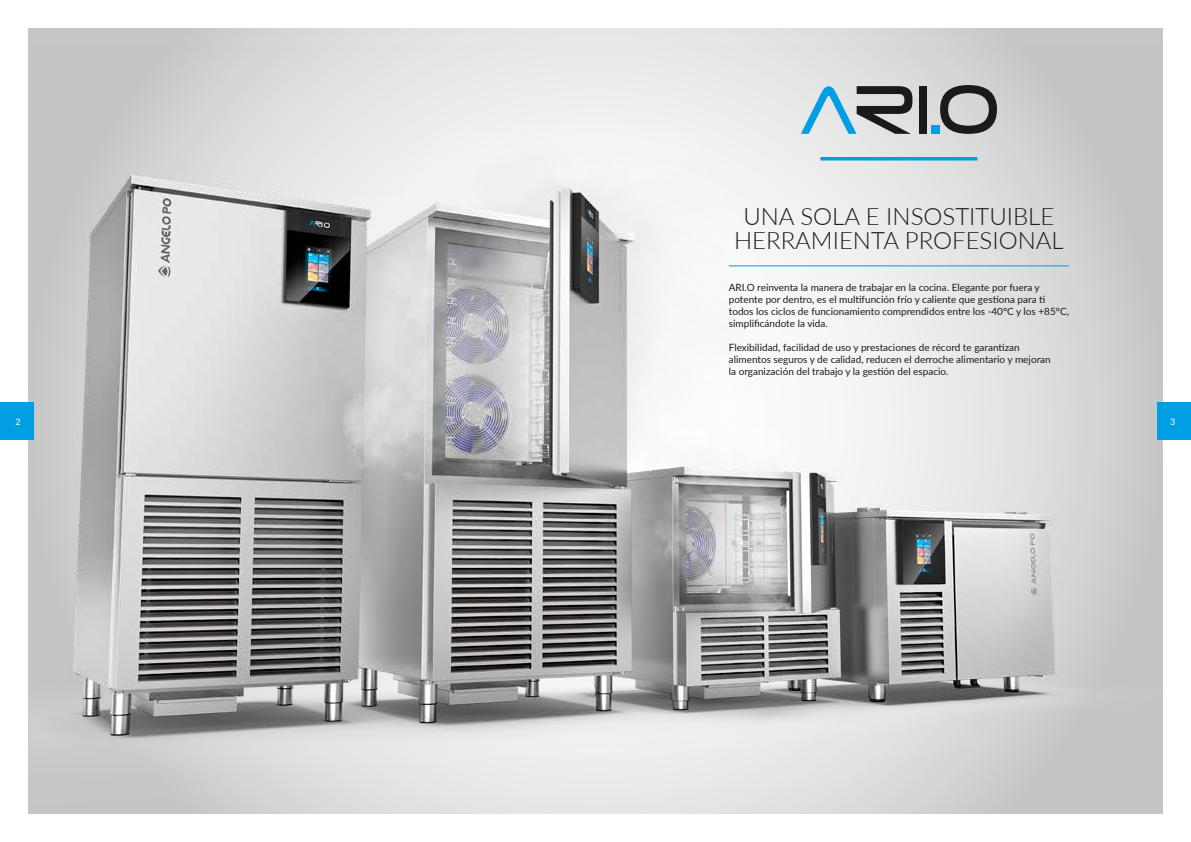
<style>
.page{position:relative;width:1191px;height:842px;background:#fff}
.page>*{position:absolute;margin:0;border:0;box-sizing:border-box;transform-origin:0 0}
.t1{font:300 24px/24px "Lato";color:#1a1a18;text-align:center}
.t2{font:10px/12px "Lato";color:#1a1a18}
.t3{font:9px "Lato";color:#fff}
</style>
<div class="page">
<svg style="left:28px;top:28px;width:1134px;height:17px"></svg>
<img style="left:28px;top:45px;width:1134px;height:769px">
<svg style="left:801px;top:86px;width:111px;height:48px"></svg>
<svg style="left:940px;top:85px;width:57px;height:49px"></svg>
<div style="left:931px;top:126px;width:9px;height:8px;background:#009ee3"></div>
<div style="left:918px;top:86px;width:8px;height:48px;background:#1a1a18"></div>
<hr style="left:820px;top:157px;width:157px;height:3px;background:#009ee3">
<hr style="left:729px;top:265px;width:340px;height:1px;background:#009ee3">
<div style="left:0;top:402px;width:34px;height:38px;background:#009ee3"></div>
<div style="left:1156px;top:402px;width:35px;height:38px;background:#009ee3"></div>
<h1 class="t1" style="left:734px;top:204px;width:331px">UNA SOLA E INSOSTITUIBLE<br>HERRAMIENTA PROFESIONAL</h1>
<p class="t2" style="left:729px;top:281px;width:342px">ARI.O reinventa la manera de trabajar en la cocina. Elegante por fuera y potente por dentro, es el multifunción frío y caliente que gestiona para ti todos los ciclos de funcionamiento comprendidos entre los -40°C y los +85°C, simplificándote la vida.</p>
<p class="t2" style="left:729px;top:341px;width:323px">Flexibilidad, facilidad de uso y prestaciones de récord te garantizan alimentos seguros y de calidad, reducen el derroche alimentario y mejoran la organización del trabajo y la gestión del espacio.</p>
<p class="t3" style="left:16px;top:415px;width:7px">2</p>
<p class="t3" style="left:1170px;top:415px;width:7px">3</p>
</div>
